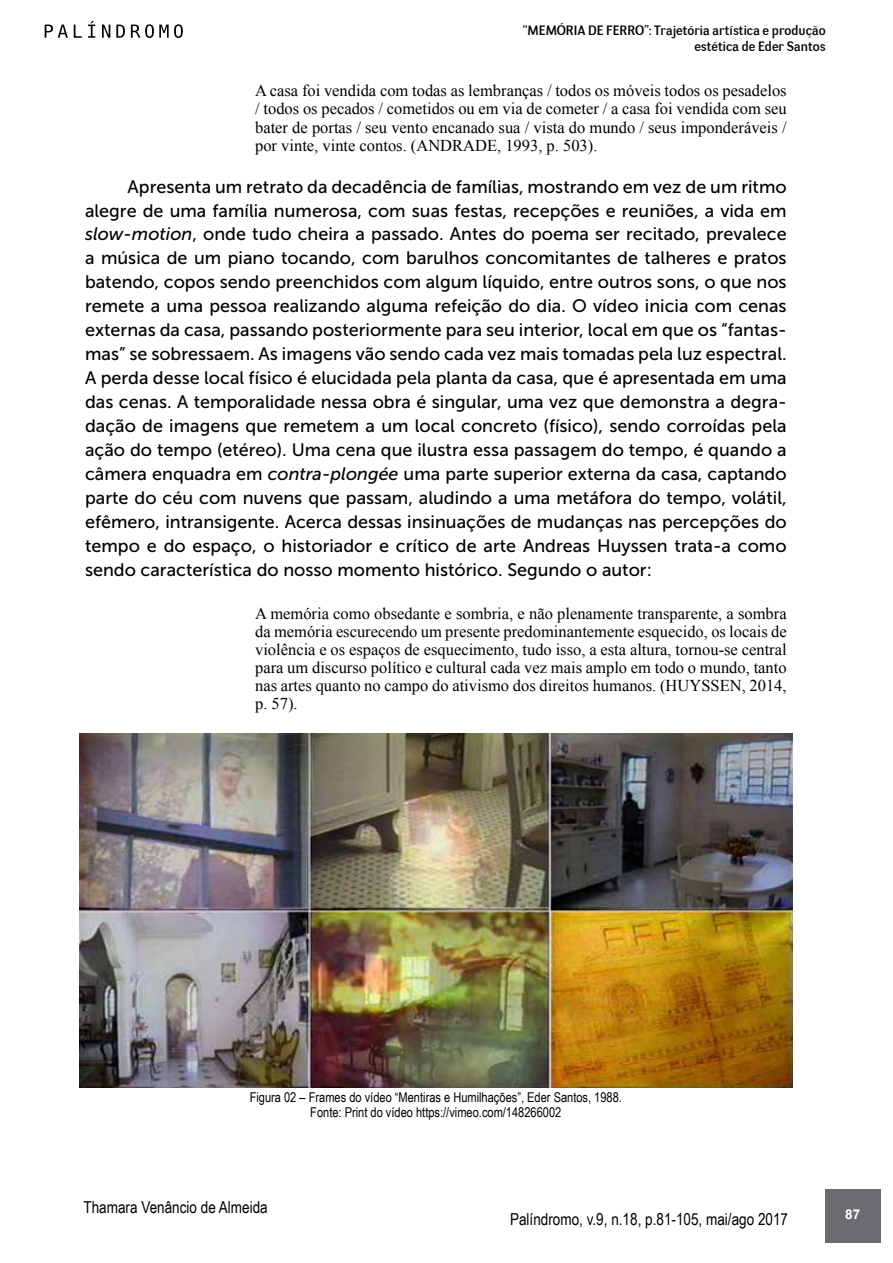
<style>
.page{position:relative;width:893px;height:1263px;background:#fff}
.page>*{position:absolute;margin:0;border:0;box-sizing:border-box;transform-origin:0 0}
.t1{font:18px/24px "Museo Sans 500";color:#000;text-align:justify}
.t2{font:16.5px/18px "Times New Roman";color:#000;text-align:justify}
.t3{font:16.5px "Arial Narrow";color:#000}
.t4{font:13.5px/15px "Arial Narrow";color:#000;text-align:center}
.t5{font:13.5px/16.2px "Negotiate Free";color:#000;text-align:right}
.t6{font:700 13.5px "Arial";color:#fff}
.s1{font-style:italic}
</style>
<div class="page">
<div style="left:825px;top:1189px;width:55px;height:53px;background:#6b6c6f"></div>
<svg style="left:45px;top:25px;width:23px;height:13px"></svg>
<svg style="left:74px;top:25px;width:8px;height:13px"></svg>
<svg style="left:88px;top:21px;width:7px;height:17px"></svg>
<svg style="left:102px;top:25px;width:8px;height:13px"></svg>
<svg style="left:116px;top:25px;width:9px;height:13px"></svg>
<svg style="left:131px;top:24px;width:52px;height:14px"></svg>
<img style="left:80px;top:733px;width:712px;height:354px">
<p class="t5" style="left:523px;top:22px;width:304px">“MEMÓRIA DE FERRO”: Trajetória artística e produção estética de Eder Santos</p>
<p class="t2" style="left:255px;top:82px;width:533px">A casa foi vendida com todas as lembranças / todos os móveis todos os pesadelos / todos os pecados / cometidos ou em via de cometer / a casa foi vendida com seu bater de portas / seu vento encanado sua / vista do mundo / seus imponderáveis / por vinte, vinte contos. (ANDRADE, 1993, p. 503).</p>
<p class="t1" style="left:85px;top:174px;width:703px;text-indent:43px">Apresenta um retrato da decadência de famílias, mostrando em vez de um ritmo alegre de uma família numerosa, com suas festas, recepções e reuniões, a vida em <span class="s1">slow-motion</span>, onde tudo cheira a passado. Antes do poema ser recitado, prevalece a música de um piano tocando, com barulhos concomitantes de talheres e pratos batendo, copos sendo preenchidos com algum líquido, entre outros sons, o que nos remete a uma pessoa realizando alguma refeição do dia. O vídeo inicia com cenas externas da casa, passando posteriormente para seu interior, local em que os “fantas&shy;mas” se sobressaem. As imagens vão sendo cada vez mais tomadas pela luz espectral.<br>A perda desse local físico é elucidada pela planta da casa, que é apresentada em uma das cenas. A temporalidade nessa obra é singular, uma vez que demonstra a degra&shy;dação de imagens que remetem a um local concreto (físico), sendo corroídas pela ação do tempo (etéreo). Uma cena que ilustra essa passagem do tempo, é quando a câmera enquadra em <span class="s1">contra-plongée</span> uma parte superior externa da casa, captando parte do céu com nuvens que passam, aludindo a uma metáfora do tempo, volátil, efêmero, intransigente. Acerca dessas insinuações de mudanças nas percepções do tempo e do espaço, o historiador e crítico de arte Andreas Huyssen trata-a como sendo característica do nosso momento histórico. Segundo o autor:</p>
<p class="t2" style="left:255px;top:604px;width:533px">A memória como obsedante e sombria, e não plenamente transparente, a sombra da memória escurecendo um presente predominantemente esquecido, os locais de violência e os espaços de esquecimento, tudo isso, a esta altura, tornou-se central para um discurso político e cultural cada vez mais amplo em todo o mundo, tanto nas artes quanto no campo do ativismo dos direitos humanos. (HUYSSEN, 2014, p. 57).</p>
<p class="t4" style="left:250px;top:1089px;width:374px">Figura 02 – Frames do vídeo “Mentiras e Humilhações”, Eder Santos, 1988.<br>Fonte: Print do vídeo https://vimeo.com/148266002</p>
<p class="t3" style="left:84px;top:1195px;width:186px">Thamara Venâncio de Almeida</p>
<p class="t3" style="left:510px;top:1206px;width:280px">Palíndromo, v.9, n.18, p.81-105, mai/ago 2017</p>
<p class="t6" style="left:845px;top:1205px;width:17px">87</p>
</div>
